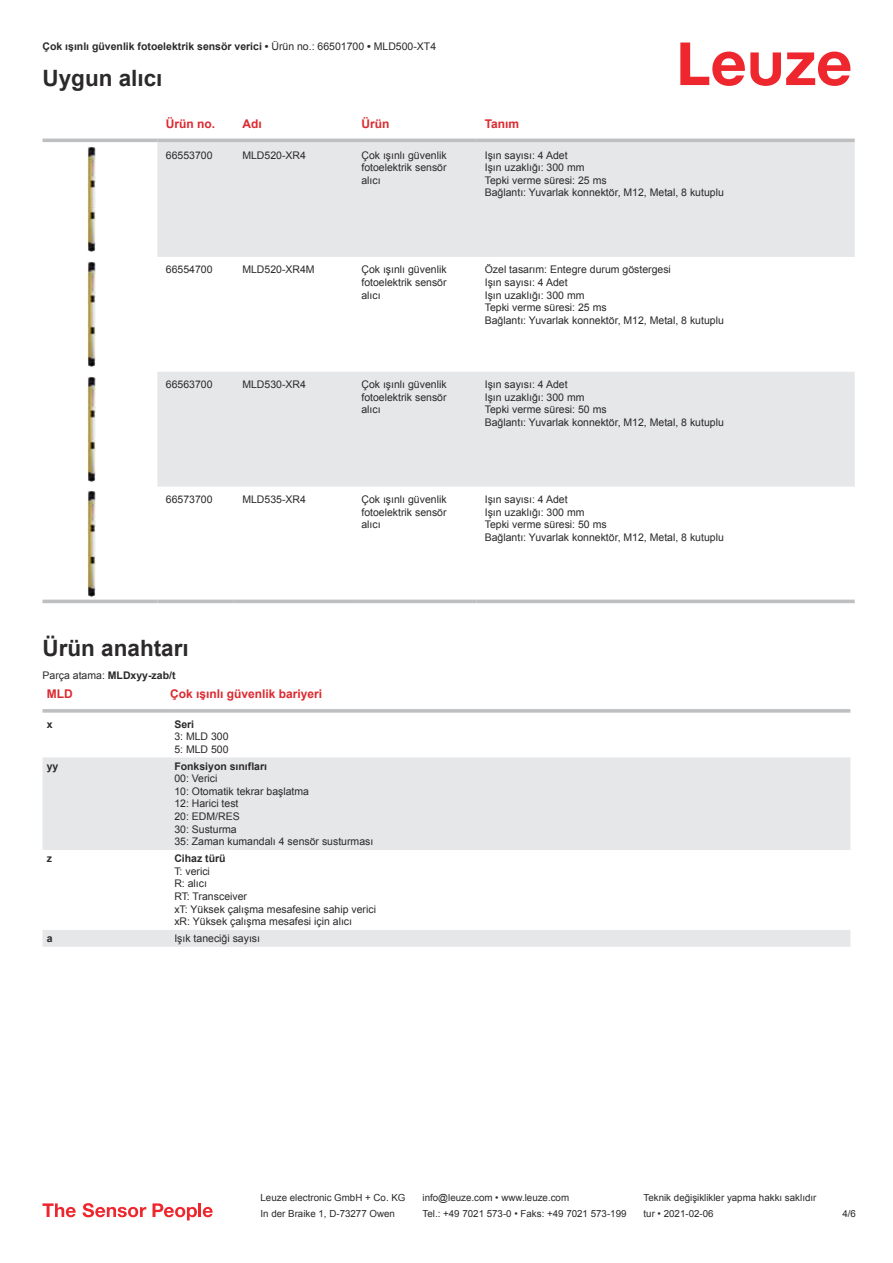
<style>
.page{position:relative;width:893px;height:1263px;background:#fff}
.page>*{position:absolute;margin:0;border:0;box-sizing:border-box;transform-origin:0 0}
.t1{font:700 22.5px "Arial";color:#2b292a}
.t2{font:700 12px "Arial";color:#db2a30}
.t3{font:10.5px/12.6px "Arial";color:#2b292a}
.t4{font:700 10.5px "Arial";color:#2b292a}
.t5{font:9.75px "Arial";color:#2b292a}
.s1{font-weight:400}
</style>
<div class="page">
<svg style="left:680px;top:43px;width:170px;height:43px"></svg>
<svg style="left:43px;top:138px;width:812px;height:466px"></svg>
<svg style="left:157px;top:142px;width:698px;height:345px;fill:#e6e7e9"></svg>
<hr style="left:43px;top:139px;width:114px;height:3px;background:#bdbfc1">
<hr style="left:157px;top:139px;width:77px;height:3px;background:#bdbfc1">
<hr style="left:234px;top:139px;width:119px;height:3px;background:#bdbfc1">
<hr style="left:353px;top:139px;width:123px;height:3px;background:#bdbfc1">
<hr style="left:476px;top:139px;width:379px;height:3px;background:#bdbfc1">
<hr style="left:43px;top:600px;width:114px;height:3px;background:#bdbfc1">
<hr style="left:157px;top:600px;width:77px;height:3px;background:#bdbfc1">
<hr style="left:234px;top:600px;width:119px;height:3px;background:#bdbfc1">
<hr style="left:353px;top:600px;width:123px;height:3px;background:#bdbfc1">
<hr style="left:476px;top:600px;width:379px;height:3px;background:#bdbfc1">
<img style="left:87px;top:146px;width:9px;height:107px">
<img style="left:87px;top:261px;width:9px;height:106px">
<img style="left:87px;top:376px;width:9px;height:106px">
<img style="left:87px;top:491px;width:9px;height:106px">
<svg style="left:43px;top:757px;width:807px;height:190px;fill:#e6e7e9"></svg>
<svg style="left:43px;top:709px;width:127px;height:4px"></svg>
<svg style="left:170px;top:709px;width:680px;height:4px;background:#c3c5c7"></svg>
<svg style="left:43px;top:1203px;width:33px;height:14px"></svg>
<svg style="left:83px;top:1203px;width:63px;height:14px"></svg>
<svg style="left:153px;top:1203px;width:44px;height:17px"></svg>
<hr style="left:198px;top:1203px;width:3px;height:14px;background:#ed272d">
<svg style="left:203px;top:1207px;width:10px;height:10px"></svg>
<p class="t4" style="left:43px;top:39px;width:395px">Çok ışınlı güvenlik fotoelektrik sensör verici • <span class="s1">Ürün no.: 66501700</span> • <span class="s1">MLD500-XT4</span></p>
<h1 class="t1" style="left:43px;top:63px;width:122px">Uygun alıcı</h1>
<p class="t2" style="left:166px;top:115px;width:51px">Ürün no.</p>
<p class="t2" style="left:242px;top:115px;width:21px">Adı</p>
<p class="t2" style="left:361px;top:115px;width:29px">Ürün</p>
<p class="t2" style="left:485px;top:115px;width:36px">Tanım</p>
<p class="t3" style="left:166px;top:149px;width:48px">66553700</p>
<p class="t3" style="left:242px;top:148px;width:65px">MLD520-XR4</p>
<p class="t3" style="left:361px;top:148px;width:87px;text-align:justify">Çok ışınlı güvenlik fotoelektrik sensör alıcı</p>
<p class="t3" style="left:485px;top:148px;width:241px">Işın sayısı: 4 Adet<br>Işın uzaklığı: 300 mm<br>Tepki verme süresi: 25 ms<br>Bağlantı: Yuvarlak konnektör, M12, Metal, 8 kutuplu</p>
<p class="t3" style="left:166px;top:263px;width:48px">66554700</p>
<p class="t3" style="left:242px;top:263px;width:74px">MLD520-XR4M</p>
<p class="t3" style="left:361px;top:263px;width:87px;text-align:justify">Çok ışınlı güvenlik fotoelektrik sensör alıcı</p>
<p class="t3" style="left:485px;top:263px;width:241px">Özel tasarım: Entegre durum göstergesi<br>Işın sayısı: 4 Adet<br>Işın uzaklığı: 300 mm<br>Tepki verme süresi: 25 ms<br>Bağlantı: Yuvarlak konnektör, M12, Metal, 8 kutuplu</p>
<p class="t3" style="left:166px;top:378px;width:48px">66563700</p>
<p class="t3" style="left:242px;top:378px;width:65px">MLD530-XR4</p>
<p class="t3" style="left:361px;top:378px;width:87px;text-align:justify">Çok ışınlı güvenlik fotoelektrik sensör alıcı</p>
<p class="t3" style="left:485px;top:378px;width:241px">Işın sayısı: 4 Adet<br>Işın uzaklığı: 300 mm<br>Tepki verme süresi: 50 ms<br>Bağlantı: Yuvarlak konnektör, M12, Metal, 8 kutuplu</p>
<p class="t3" style="left:166px;top:493px;width:48px">66573700</p>
<p class="t3" style="left:242px;top:493px;width:65px">MLD535-XR4</p>
<p class="t3" style="left:361px;top:493px;width:87px;text-align:justify">Çok ışınlı güvenlik fotoelektrik sensör alıcı</p>
<p class="t3" style="left:485px;top:493px;width:241px">Işın sayısı: 4 Adet<br>Işın uzaklığı: 300 mm<br>Tepki verme süresi: 50 ms<br>Bağlantı: Yuvarlak konnektör, M12, Metal, 8 kutuplu</p>
<h1 class="t1" style="left:43px;top:632px;width:148px">Ürün anahtarı</h1>
<p class="t2" style="left:47px;top:689px;width:27px">MLD</p>
<p class="t2" style="left:170px;top:685px;width:154px">Çok ışınlı güvenlik bariyeri</p>
<p class="t4" style="left:47px;top:716px;width:7px">x</p>
<p class="t4" style="left:174px;top:720px;width:21px">Seri</p>
<p class="t3" style="left:174px;top:730px;width:56px">3: MLD 300<br>5: MLD 500</p>
<p class="t4" style="left:47px;top:762px;width:13px">yy</p>
<p class="t4" style="left:174px;top:759px;width:94px">Fonksiyon sınıfları</p>
<p class="t3" style="left:174px;top:772px;width:200px">00: Verici<br>10: Otomatik tekrar başlatma<br>12: Harici test<br>20: EDM/RES<br>30: Susturma<br>35: Zaman kumandalı 4 sensör susturması</p>
<p class="t4" style="left:47px;top:854px;width:7px">z</p>
<p class="t4" style="left:174px;top:851px;width:53px">Cihaz türü</p>
<p class="t3" style="left:174px;top:865px;width:203px">T: verici<br>R: alıcı<br>RT: Transceiver<br>xT: Yüksek çalışma mesafesine sahip verici xR: Yüksek çalışma mesafesi için alıcı</p>
<p class="t4" style="left:47px;top:934px;width:7px">a</p>
<p class="t3" style="left:174px;top:932px;width:87px">Işık taneciği sayısı</p>
<p class="t4" style="left:43px;top:668px;width:135px"><span class="s1">Parça atama:</span> MLDxyy-zab/t</p>
<p class="t5" style="left:261px;top:1191px;width:146px">Leuze electronic GmbH + Co. KG</p>
<p class="t5" style="left:423px;top:1191px;width:148px">info@leuze.com • www.leuze.com</p>
<p class="t5" style="left:644px;top:1191px;width:174px">Teknik değişiklikler yapma hakkı saklıdır</p>
<p class="t5" style="left:261px;top:1207px;width:136px">In der Braike 1, D-73277 Owen</p>
<p class="t5" style="left:423px;top:1207px;width:205px">Tel.: +49 7021 573-0 • Faks: +49 7021 573-199</p>
<p class="t5" style="left:644px;top:1207px;width:72px">tur • 2021-02-06</p>
<p class="t5" style="left:842px;top:1208px;width:15px">4 /6</p>
</div>
